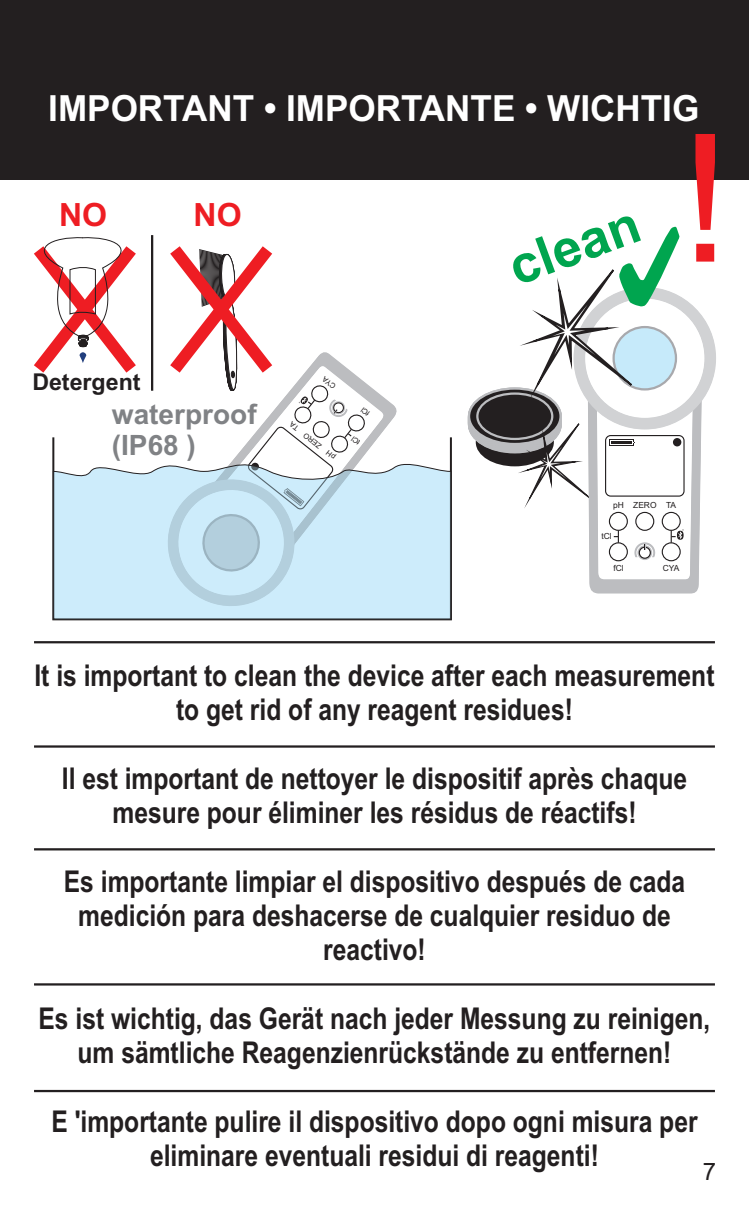
<style>
.page{position:relative;width:749px;height:1214px;background:#fff}
.page>*{position:absolute;margin:0;border:0;box-sizing:border-box;transform-origin:0 0}
.t1{font:178px "Arial";color:#ee1d23}
.t2{font:700 52.8px "Arial";color:#00a54f}
.t3{font:700 36px "Arial";color:#fff}
.t4{font:700 32px "Arial";color:#ee1d23}
.t5{font:700 30px/34.4px "Arial Narrow";color:#231f20;text-align:center}
.t6{font:700 28px/31.2px "Arial";color:#808285}
.t7{font:24px "Arial";color:#231f20}
.t8{font:700 23.2px "Arial";color:#231f20}
.t9{font:8.4px "Arial";color:#231f20}
.t10{font:7.6px "Arial";color:#231f20}
</style>
<div class="page">
<div style="left:0;top:0;width:748px;height:179px;background:#231f20"></div>
<svg style="left:475px;top:418px;width:78px;height:48px"></svg>
<svg style="left:482px;top:422px;width:64px;height:40px"></svg>
<svg style="left:468px;top:387px;width:93px;height:58px"></svg>
<svg style="left:476px;top:392px;width:77px;height:48px"></svg>
<svg style="left:34px;top:237px;width:102px;height:136px"></svg>
<svg style="left:79px;top:352px;width:8px;height:11px"></svg>
<hr style="left:151px;top:235px;width:2px;height:155px;background:#231f20">
<svg style="left:52px;top:456px;width:399px;height:164px"></svg>
<hr style="left:34px;top:745px;width:680px;height:2px;background:#231f20">
<hr style="left:34px;top:848px;width:680px;height:2px;background:#231f20">
<hr style="left:34px;top:983px;width:680px;height:2px;background:#231f20">
<hr style="left:34px;top:1089px;width:680px;height:2px;background:#231f20">
<svg style="left:505px;top:226px;width:197px;height:368px"></svg>
<hr style="left:34px;top:641px;width:680px;height:2px;background:#231f20">
<svg style="left:158px;top:246px;width:239px;height:366px"></svg>
<p class="t3" style="left:48px;top:95px;width:652px">IMPORTANT • IMPORTANTE • WICHTIG</p>
<h1 class="t1" style="left:680px;top:132px;width:51px">!</h1>
<p class="t4" style="left:59px;top:203px;width:50px">NO</p>
<p class="t4" style="left:193px;top:203px;width:50px">NO</p>
<h2 class="t2" style="left:503px;top:249px;width:137px;rotate:-20deg">clean</h2>
<p class="t8" style="left:32px;top:373px;width:110px">Detergent</p>
<p class="t6" style="left:112px;top:401px;width:146px">waterproof (IP68 )</p>
<p class="t10" style="left:333px;top:460px;width:57px;rotate:-142deg">pH ZERO TA</p>
<p class="t9" style="left:613px;top:502px;width:65px">pH ZERO TA</p>
<p class="t9" style="left:601px;top:532px;width:12px">tCl</p>
<p class="t9" style="left:613px;top:565px;width:12px">fCl</p>
<p class="t9" style="left:662px;top:565px;width:18px">CYA</p>
<p class="t5" style="left:34px;top:661px;width:681px">It is important to clean the device after each measurement to get rid of any reagent residues!</p>
<p class="t5" style="left:62px;top:763px;width:626px">Il est important de nettoyer le dispositif après chaque mesure pour éliminer les résidus de réactifs!</p>
<p class="t5" style="left:64px;top:866px;width:622px">Es importante limpiar el dispositivo después de cada medición para deshacerse de cualquier residuo de reactivo!</p>
<p class="t5" style="left:39px;top:1003px;width:673px">Es ist wichtig, das Gerät nach jeder Messung zu reinigen, um sämtliche Reagenzienrückstände zu entfernen!</p>
<p class="t5" style="left:51px;top:1106px;width:647px">E 'importante pulire il dispositivo dopo ogni misura per eliminare eventuali residui di reagenti!</p>
<p class="t7" style="left:702px;top:1161px;width:15px">7</p>
</div>
